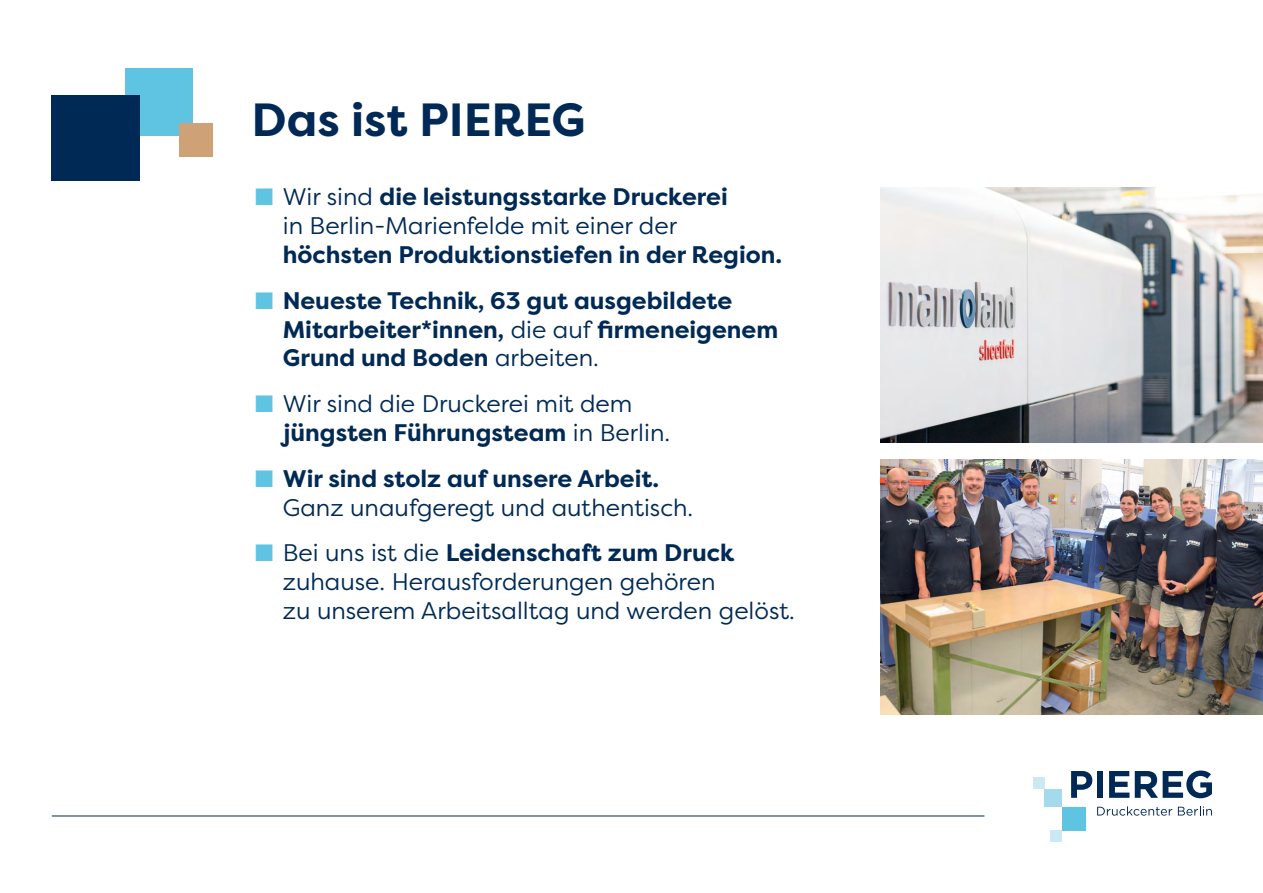
<style>
.page{position:relative;width:1263px;height:893px;background:#fff}
.page>*{position:absolute;margin:0;border:0;box-sizing:border-box;transform-origin:0 0}
.t1{font:700 46.5px "Filson Pro";color:#002a55}
.t2{font:24px/28.8px "Filson Pro";color:#002a55}
.t3{font:700 24px/28.8px "Filson Pro";color:#002a55}
.s1{color:#5ec4e1}
.s2{font-weight:700}
.s3{font-weight:400}
</style>
<div class="page">
<div style="left:1033px;top:777px;width:11px;height:12px;background:#cbe9f5"></div>
<div style="left:1044px;top:789px;width:18px;height:18px;background:#a5daed"></div>
<div style="left:1062px;top:807px;width:24px;height:23px;background:#5ec4e1"></div>
<div style="left:1050px;top:830px;width:12px;height:12px;background:#cbe9f5"></div>
<svg style="left:1071px;top:771px;width:21px;height:27px"></svg>
<div style="left:1097px;top:771px;width:6px;height:27px;background:#002a55"></div>
<svg style="left:1109px;top:771px;width:20px;height:27px"></svg>
<svg style="left:1135px;top:770px;width:77px;height:28px"></svg>
<svg style="left:1097px;top:806px;width:75px;height:10px"></svg>
<svg style="left:1178px;top:806px;width:34px;height:10px"></svg>
<div style="left:125px;top:68px;width:68px;height:67px;background:#5ec4e1"></div>
<div style="left:179px;top:123px;width:34px;height:34px;background:#cea176"></div>
<div style="left:51px;top:96px;width:88px;height:85px;background:#002a55"></div>
<hr style="left:52px;top:816px;width:932px;height:1px;background:#002a55">
<img style="left:880px;top:459px;width:383px;height:255px">
<img style="left:880px;top:188px;width:383px;height:254px">
<h1 class="t1" style="left:252px;top:90px;width:336px">Das ist PIEREG</h1>
<p class="t2" style="left:283px;top:182px;width:446px;text-indent:-28px"><span class="s1">■</span> Wir sind <span class="s2">die leistungsstarke Druckerei </span>in Berlin-Marienfelde mit einer der</p>
<p class="t3" style="left:283px;top:241px;width:501px">höchsten Produktionstiefen in der Region.</p>
<p class="t3" style="left:283px;top:286px;width:497px;text-indent:-28px"><span class="s1">■</span> Neueste Technik, 63 gut ausgebildete<br>Mitarbeiter*innen, <span class="s3">die auf</span> firmeneigenem<br>Grund und Boden <span class="s3">arbeiten.</span></p>
<p class="t2" style="left:283px;top:389px;width:389px;text-indent:-28px"><span class="s1">■</span> Wir sind die Druckerei mit dem <span class="s2">jüngsten Führungsteam</span> in Berlin.</p>
<p class="t2" style="left:283px;top:463px;width:412px;text-indent:-28px"><span class="s1">■</span> <span class="s2">Wir sind stolz auf unsere Arbeit.<br></span>Ganz unaufgeregt und authentisch.</p>
<p class="t2" style="left:283px;top:538px;width:513px;text-indent:-28px"><span class="s1">■</span> Bei uns ist die <span class="s2">Leidenschaft zum Druck </span>zuhause. Herausforderungen gehören<br>zu unserem Arbeitsalltag und werden gelöst.</p>
</div>
